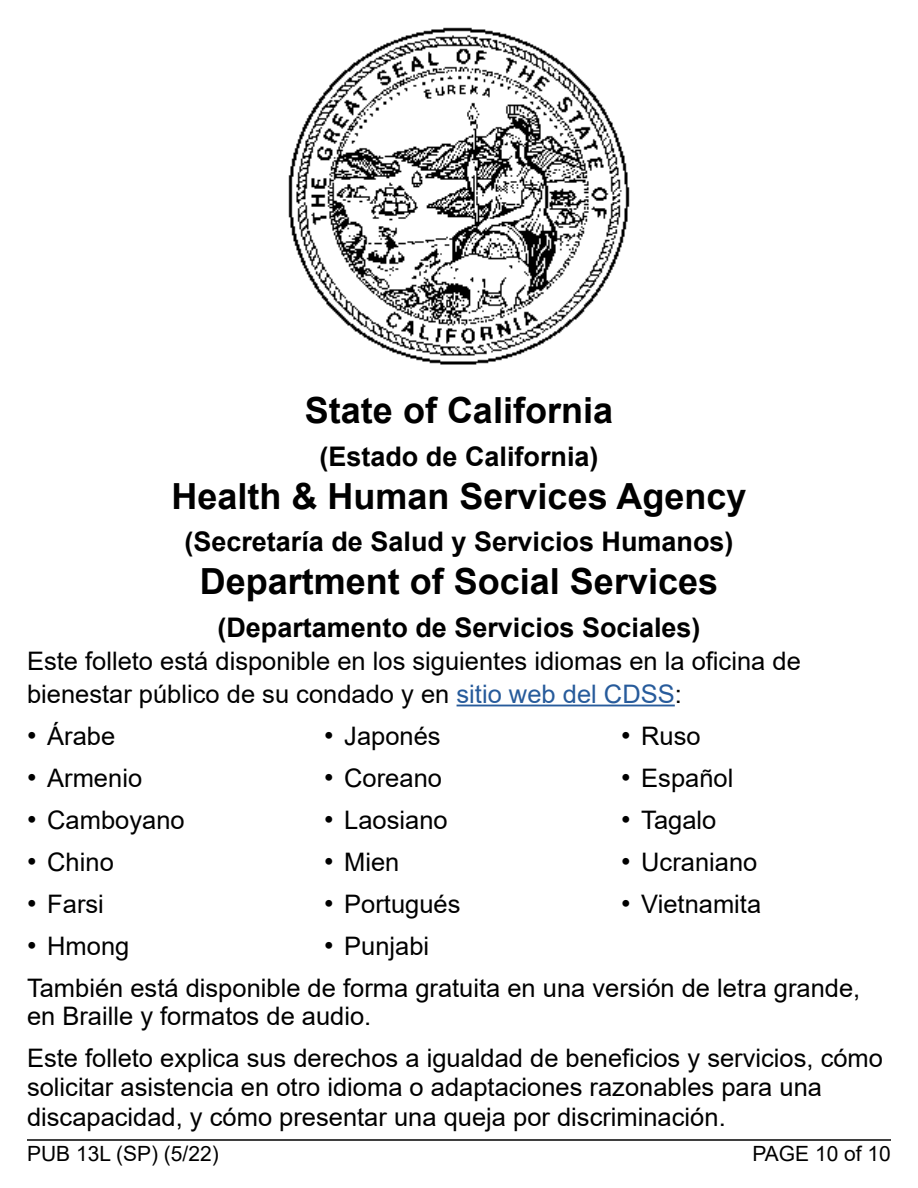
<style>
.page{position:relative;width:918px;height:1188px;background:#fff}
.page>*{position:absolute;margin:0;border:0;box-sizing:border-box;transform-origin:0 0}
.t1{font:700 36px "Arial";color:#000}
.t2{font:700 27px "Arial";color:#000}
.t3{font:25.5px/29.5px "Arial";color:#000}
.t4{font:21px "Arial";color:#000}
.s1{color:#275b9b}
.s2{font-size:27px}
</style>
<div class="page">
<hr style="left:27px;top:1139px;width:864px;height:2px;background:#000">
<hr style="left:457px;top:705px;width:218px;height:1px;background:#275b9b">
<img style="left:288px;top:27px;width:342px;height:338px">
<h1 class="t1" style="left:305px;top:385px;width:310px">State of California</h1>
<p class="t2" style="left:319px;top:437px;width:281px">(Estado de California)</p>
<h1 class="t1" style="left:172px;top:471px;width:576px">Health &amp; Human Services Agency</h1>
<p class="t2" style="left:184px;top:523px;width:551px">(Secretaría de Salud y Servicios Humanos)</p>
<h1 class="t1" style="left:200px;top:556px;width:520px">Department of Social Services</h1>
<p class="t2" style="left:217px;top:608px;width:485px">(Departamento de Servicios Sociales)</p>
<p class="t3" style="left:27px;top:644px;width:775px;line-height:33px">Este folleto está disponible en los siguientes idiomas en la oficina de bienestar público de su condado y en <span class="s1">sitio web del CDSS</span>:</p>
<p class="t3" style="left:27px;top:721px;width:90px"><span class="s2">•</span> Árabe</p>
<p class="t3" style="left:27px;top:763px;width:117px"><span class="s2">•</span> Armenio</p>
<p class="t3" style="left:27px;top:805px;width:159px"><span class="s2">•</span> Camboyano</p>
<p class="t3" style="left:27px;top:847px;width:88px"><span class="s2">•</span> Chino</p>
<p class="t3" style="left:27px;top:889px;width:78px"><span class="s2">•</span> Farsi</p>
<p class="t3" style="left:27px;top:931px;width:104px"><span class="s2">•</span> Hmong</p>
<p class="t3" style="left:621px;top:721px;width:81px"><span class="s2">•</span> Ruso</p>
<p class="t3" style="left:621px;top:763px;width:114px"><span class="s2">•</span> Español</p>
<p class="t3" style="left:621px;top:805px;width:97px"><span class="s2">•</span> Tagalo</p>
<p class="t3" style="left:621px;top:847px;width:138px"><span class="s2">•</span> Ucraniano</p>
<p class="t3" style="left:621px;top:889px;width:142px"><span class="s2">•</span> Vietnamita</p>
<p class="t3" style="left:324px;top:721px;width:118px"><span class="s2">•</span> Japonés</p>
<p class="t3" style="left:324px;top:763px;width:120px"><span class="s2">•</span> Coreano</p>
<p class="t3" style="left:324px;top:805px;width:125px"><span class="s2">•</span> Laosiano</p>
<p class="t3" style="left:324px;top:847px;width:77px"><span class="s2">•</span> Mien</p>
<p class="t3" style="left:324px;top:889px;width:138px"><span class="s2">•</span> Portugués</p>
<p class="t3" style="left:324px;top:931px;width:107px"><span class="s2">•</span> Punjabi</p>
<p class="t3" style="left:27px;top:973px;width:835px;line-height:28.5px">También está disponible de forma gratuita en una versión de letra grande, en Braille y formatos de audio.</p>
<p class="t3" style="left:27px;top:1043px;width:858px">Este folleto explica sus derechos a igualdad de beneficios y servicios, cómo solicitar asistencia en otro idioma o adaptaciones razonables para una discapacidad, y cómo presentar una queja por discriminación.</p>
<p class="t4" style="left:27px;top:1140px;width:193px">PUB 13L (SP) (5/22)</p>
<p class="t4" style="left:752px;top:1140px;width:140px">PAGE 10 of 10</p>
</div>
